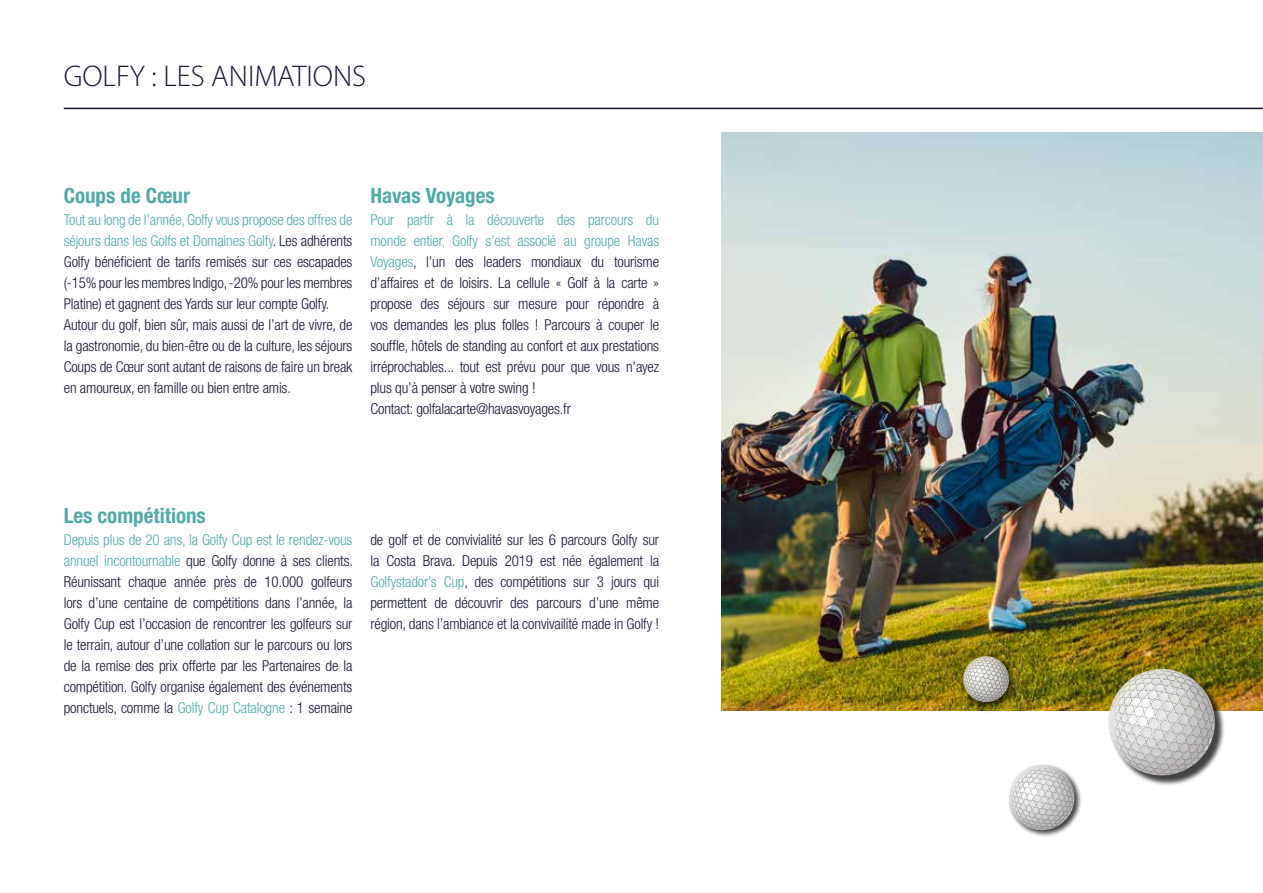
<style>
.page{position:relative;width:1263px;height:893px;background:#fff}
.page>*{position:absolute;margin:0;border:0;box-sizing:border-box;transform-origin:0 0}
.t1{font:300 30px "Myriad Pro";color:#171836}
.t2{font:700 condensed 21px "Helvetica Neue LT Std";color:#50aaa8}
.t3{font:300 condensed 15px/21px "Helvetica Neue LT Std";letter-spacing:-.01em;color:#171836}
.s1{color:#50aaa8}
</style>
<div class="page">
<img style="left:722px;top:132px;width:541px;height:578px">
<div style="left:1110px;top:670px;width:115px;height:116px;background:#000;opacity:.75"></div>
<svg style="left:1108px;top:669px;width:107px;height:107px;background:#bebdb2"></svg>
<div style="left:1007px;top:763px;width:75px;height:75px;background:#000;opacity:.75"></div>
<svg style="left:1009px;top:765px;width:66px;height:66px"></svg>
<div style="left:957px;top:650px;width:64px;height:64px;background:#000;opacity:.75"></div>
<svg style="left:963px;top:656px;width:47px;height:47px;background:#a8a48b"></svg>
<hr style="left:64px;top:108px;width:1199px;height:1px;background:#171836">
<h1 class="t1" style="left:64px;top:60px;width:304px">GOLFY : LES ANIMATIONS</h1>
<h2 class="t2" style="left:64px;top:183px;width:128px">Coups de Cœur</h2>
<h2 class="t2" style="left:370px;top:183px;width:126px">Havas Voyages</h2>
<p class="t3" style="left:64px;top:209px;width:290px"><span class="s1">Tout au long de l’année, Golfy vous propose des offres de séjours dans les Golfs et Domaines Golfy</span>. Les adhérents Golfy bénéficient de tarifs remisés sur ces escapades (-15% pour les membres Indigo, -20% pour les membres Platine) et gagnent des Yards sur leur compte Golfy.<br>Autour du golf, bien sûr, mais aussi de l’art de vivre, de la gastronomie, du bien-être ou de la culture, les séjours Coups de Cœur sont autant de raisons de faire un break en amoureux, en famille ou bien entre amis.</p>
<p class="t3" style="left:370px;top:209px;width:290px"><span class="s1">Pour partir à la découverte des parcours du monde entier, Golfy s’est associé au groupe Havas Voyages</span>, l’un des leaders mondiaux du tourisme d’affaires et de loisirs. La cellule « Golf à la carte » propose des séjours sur mesure pour répondre à vos demandes les plus folles ! Parcours à couper le souffle, hôtels de standing au confort et aux prestations irréprochables... tout est prévu pour que vous n’ayez plus qu’à penser à votre swing !<br>Contact: golfalacarte@havasvoyages.fr</p>
<h2 class="t2" style="left:64px;top:503px;width:144px">Les compétitions</h2>
<p class="t3" style="left:64px;top:529px;width:291px;text-align:justify"><span class="s1">Depuis plus de 20 ans, la Golfy Cup est le rendez-vous annuel incontournable</span> que Golfy donne à ses clients.<br>Réunissant chaque année près de 10.000 golfeurs lors d’une centaine de compétitions dans l’année, la Golfy Cup est l’occasion de rencontrer les golfeurs sur le terrain, autour d’une collation sur le parcours ou lors de la remise des prix offerte par les Partenaires de la compétition. Golfy organise également des événements ponctuels, comme la <span class="s1">Golfy Cup Catalogne</span> : 1 semaine</p>
<p class="t3" style="left:370px;top:529px;width:290px;text-align:justify">de golf et de convivialité sur les 6 parcours Golfy sur la Costa Brava. Depuis 2019 est née également la <span class="s1">Golfystador’s Cup</span>, des compétitions sur 3 jours qui permettent de découvrir des parcours d’une même région, dans l’ambiance et la convivailité made in Golfy !</p>
</div>
